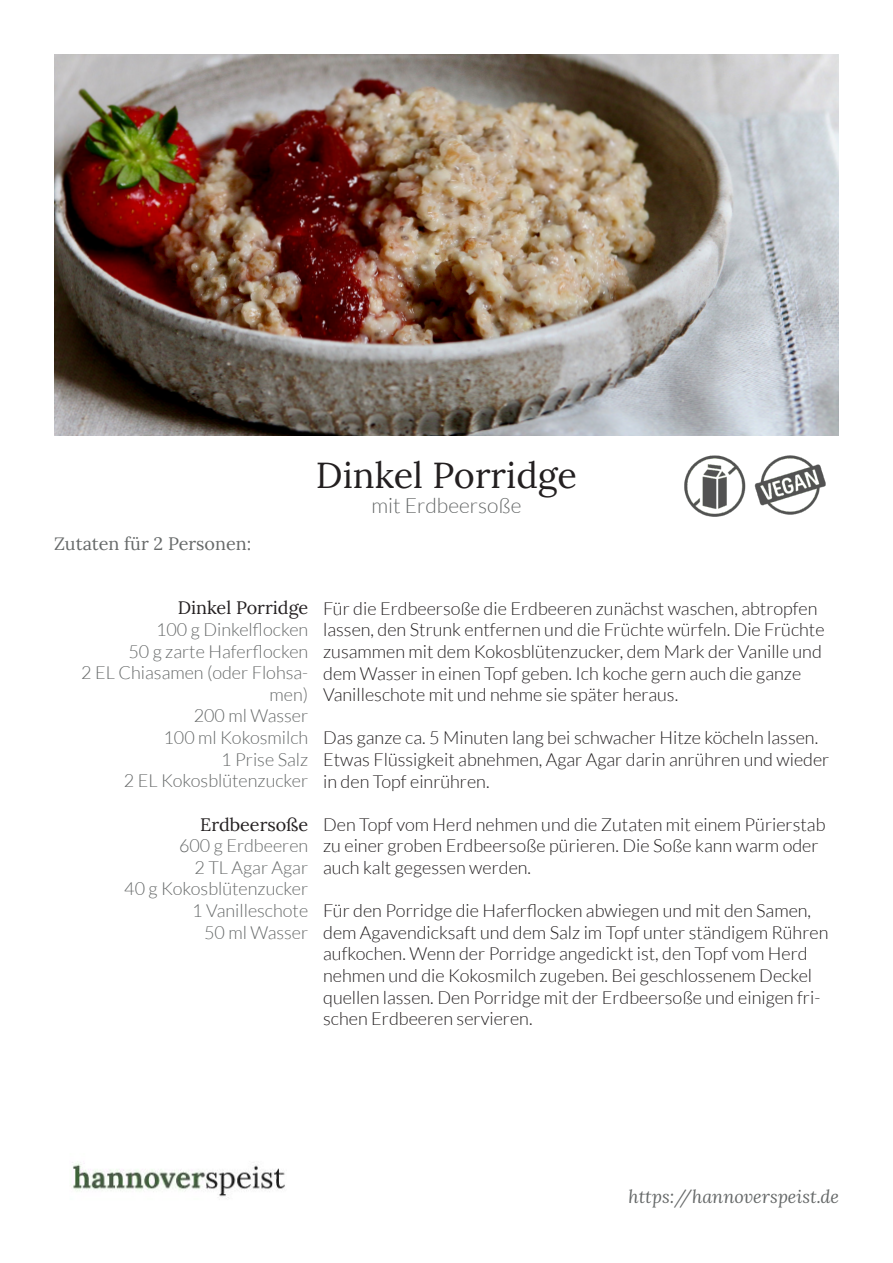
<style>
.page{position:relative;width:893px;height:1263px;background:#fff}
.page>*{position:absolute;margin:0;border:0;box-sizing:border-box;transform-origin:0 0}
.t1{font:36px "Lora";color:#231f20}
.t2{font:300 21px "Lato";color:#666969}
.t3{font:300 18px/21.6px "Lato";color:#231f20}
.t4{font:300 18px/21.6px "Lato";color:#666969;text-align:right}
.t5{font:18px "Lora";color:#231f20}
.t6{font:italic 18px "Lora";color:#666969}
.t7{font:18px "Lora";color:#666969}
</style>
<div class="page">
<img style="left:54px;top:54px;width:785px;height:382px">
<img style="left:72px;top:1162px;width:213px;height:36px">
<img style="left:754px;top:455px;width:72px;height:60px">
<img style="left:684px;top:455px;width:62px;height:62px">
<p class="t7" style="left:54px;top:530px;width:199px">Zutaten für 2 Personen:</p>
<p class="t1" style="left:316px;top:448px;width:263px">Dinkel Porridge</p>
<p class="t2" style="left:371px;top:494px;width:151px">mit Erdbeersoße</p>
<p class="t5" style="left:178px;top:594px;width:132px">Dinkel Porridge</p>
<p class="t4" style="left:156px;top:619px;width:154px">100 g Dinkelflocken</p>
<p class="t4" style="left:128px;top:640px;width:181px">50 g zarte Haferflocken</p>
<p class="t4" style="left:81px;top:662px;width:228px">2 EL Chiasamen (oder Flohsa&shy;men)</p>
<p class="t4" style="left:194px;top:705px;width:116px">200 ml Wasser</p>
<p class="t4" style="left:163px;top:727px;width:146px">100 ml Kokosmilch</p>
<p class="t4" style="left:221px;top:748px;width:88px">1 Prise Salz</p>
<p class="t4" style="left:124px;top:770px;width:186px">2 EL Kokosblütenzucker</p>
<p class="t5" style="left:200px;top:810px;width:110px">Erdbeersoße</p>
<p class="t4" style="left:179px;top:835px;width:131px">600 g Erdbeeren</p>
<p class="t4" style="left:195px;top:856px;width:115px">2 TL Agar Agar</p>
<p class="t4" style="left:124px;top:878px;width:185px">40 g Kokosblütenzucker</p>
<p class="t4" style="left:192px;top:900px;width:118px">1 Vanilleschote</p>
<p class="t4" style="left:204px;top:921px;width:106px">50 ml Wasser</p>
<p class="t3" style="left:323px;top:598px;width:503px">Für die Erdbeersoße die Erdbeeren zunächst waschen, abtropfen lassen, den Strunk entfernen und die Früchte würfeln. Die Früchte zusammen mit dem Kokosblütenzucker, dem Mark der Vanille und dem Wasser in einen Topf geben. Ich koche gern auch die ganze Vanilleschote mit und nehme sie später heraus.</p>
<p class="t3" style="left:323px;top:727px;width:508px">Das ganze ca. 5 Minuten lang bei schwacher Hitze köcheln lassen.<br>Etwas Flüssigkeit abnehmen, Agar Agar darin anrühren und wieder in den Topf einrühren.</p>
<p class="t3" style="left:323px;top:814px;width:504px">Den Topf vom Herd nehmen und die Zutaten mit einem Pürierstab zu einer groben Erdbeersoße pürieren. Die Soße kann warm oder auch kalt gegessen werden.</p>
<p class="t3" style="left:323px;top:900px;width:507px">Für den Porridge die Haferflocken abwiegen und mit den Samen, dem Agavendicksaft und dem Salz im Topf unter ständigem Rühren aufkochen. Wenn der Porridge angedickt ist, den Topf vom Herd nehmen und die Kokosmilch zugeben. Bei geschlossenem Deckel quellen lassen. Den Porridge mit der Erdbeersoße und einigen fri&shy;schen Erdbeeren servieren.</p>
<p class="t6" style="left:628px;top:1184px;width:212px">https://hannoverspeist.de</p>
</div>
